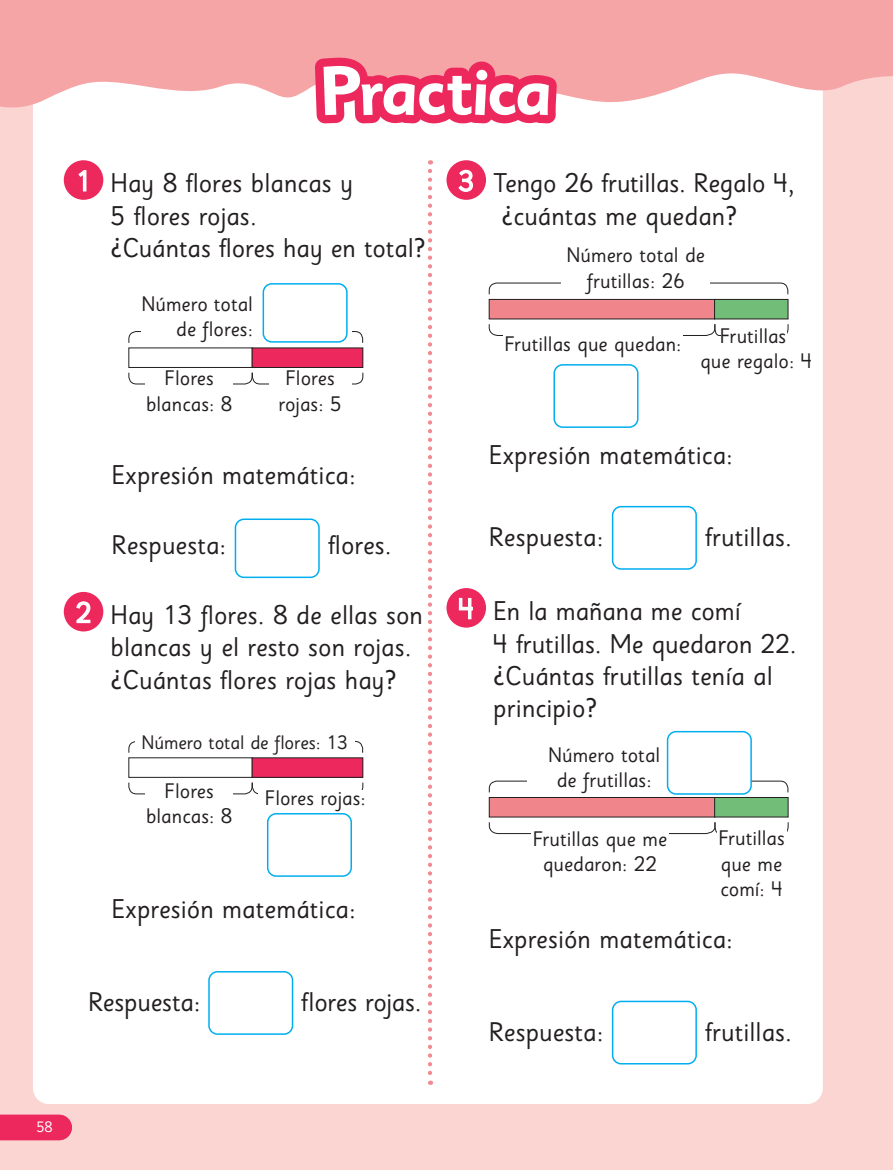
<style>
.page{position:relative;width:893px;height:1170px;background:#fff}
.page>*{position:absolute;margin:0;border:0;box-sizing:border-box;transform-origin:0 0}
.t1{font:27px/32.4px "Sassoon Sans Std";color:#231f20}
.t2{font:21px/25.2px "Sassoon Sans Std";color:#231f20;text-align:center}
.t3{font:19.5px "Sassoon Sans Std";letter-spacing:-.005em;color:#231f20}
.t4{font:15px "Sassoon Sans Std";color:#fff}
.s1{font-size:28.5px;color:#fff}
</style>
<div class="page">
<div style="left:0;top:0;width:893px;height:1169px;background:#fad5d2"></div>
<div style="left:33px;top:29px;width:790px;height:1074px;background:#fff;border-radius:16px"></div>
<svg style="left:0;top:0;width:893px;height:108px;fill:#f6a5a7"></svg>
<svg style="left:269px;top:25px;width:297px;height:99px"></svg>
<svg style="left:128px;top:331px;width:235px;height:12px"></svg>
<div style="left:227px;top:317px;width:125px;height:19px;background:#fff"></div>
<div style="left:64px;top:160px;width:39px;height:40px;background:#ec285d;border-radius:50%"></div>
<div style="left:446px;top:160px;width:40px;height:40px;background:#ec285d;border-radius:50%"></div>
<div style="left:446px;top:588px;width:40px;height:39px;background:#ec285d;border-radius:50%"></div>
<div style="left:64px;top:592px;width:39px;height:39px;background:#ec285d;border-radius:50%"></div>
<svg style="left:428px;top:171px;width:4px;height:913px"></svg>
<div style="left:128px;top:347px;width:125px;height:21px;border:1px solid #231f20"></div>
<div style="left:252px;top:348px;width:111px;height:19px;background:#ec285d"></div>
<div style="left:252px;top:347px;width:111px;height:21px;border:1px solid #231f20"></div>
<svg style="left:128px;top:372px;width:236px;height:13px"></svg>
<div style="left:269px;top:370px;width:83px;height:40px;background:#fff"></div>
<div style="left:141px;top:292px;width:112px;height:49px;background:#fff"></div>
<div style="left:252px;top:757px;width:111px;height:20px;background:#ec285d"></div>
<svg style="left:128px;top:741px;width:235px;height:12px"></svg>
<svg style="left:128px;top:782px;width:236px;height:12px"></svg>
<div style="left:135px;top:731px;width:220px;height:22px;background:#fff"></div>
<div style="left:258px;top:790px;width:112px;height:14px;background:#fff"></div>
<div style="left:235px;top:518px;width:85px;height:60px;border:2px solid #00aeef;border-radius:9px"></div>
<div style="left:612px;top:506px;width:85px;height:63px;border:2px solid #00aeef;border-radius:9px"></div>
<div style="left:612px;top:1000px;width:85px;height:64px;border:2px solid #00aeef;border-radius:9px"></div>
<div style="left:208px;top:970px;width:85px;height:64px;border:2px solid #00aeef;border-radius:9px"></div>
<div style="left:145px;top:370px;width:88px;height:40px;background:#fff"></div>
<div style="left:145px;top:783px;width:88px;height:40px;background:#fff"></div>
<div style="left:489px;top:299px;width:226px;height:20px;background:#f1858c"></div>
<div style="left:489px;top:299px;width:226px;height:20px;border:1px solid #231f20"></div>
<div style="left:714px;top:299px;width:74px;height:20px;background:#72bd77"></div>
<div style="left:714px;top:299px;width:74px;height:20px;border:1px solid #231f20"></div>
<svg style="left:488px;top:282px;width:301px;height:13px"></svg>
<svg style="left:488px;top:324px;width:301px;height:12px"></svg>
<div style="left:562px;top:241px;width:148px;height:53px;background:#fff"></div>
<div style="left:503px;top:324px;width:180px;height:40px;background:#fff"></div>
<div style="left:489px;top:797px;width:226px;height:20px;background:#f1858c"></div>
<div style="left:489px;top:797px;width:226px;height:20px;border:1px solid #231f20"></div>
<div style="left:715px;top:797px;width:73px;height:20px;background:#72bd77"></div>
<div style="left:714px;top:797px;width:74px;height:20px;border:1px solid #231f20"></div>
<svg style="left:489px;top:780px;width:300px;height:13px"></svg>
<svg style="left:489px;top:822px;width:300px;height:12px"></svg>
<div style="left:528px;top:743px;width:153px;height:47px;background:#fff"></div>
<div style="left:531px;top:830px;width:138px;height:40px;background:#fff"></div>
<div style="left:717px;top:825px;width:69px;height:76px;background:#fff"></div>
<div style="left:721px;top:327px;width:65px;height:20px;background:#fff"></div>
<div style="left:267px;top:813px;width:85px;height:63px;border:2px solid #00aeef;border-radius:9px"></div>
<div style="left:553px;top:364px;width:85px;height:64px;border:2px solid #00aeef;border-radius:9px"></div>
<div style="left:668px;top:731px;width:83px;height:63px;background:#fff;border-radius:9px"></div>
<div style="left:667px;top:730px;width:85px;height:64px;border:2px solid #00aeef;border-radius:9px"></div>
<div style="left:263px;top:284px;width:84px;height:58px;background:#fff;border-radius:9px"></div>
<div style="left:263px;top:283px;width:85px;height:59px;border:2px solid #00aeef;border-radius:9px"></div>
<svg style="left:0;top:1114px;width:72px;height:26px;background:#ec3263"></svg>
<p class="t1" style="left:111px;top:167px;width:317px;text-indent:-35px"><span class="s1">1</span> Hay 8 flores blancas y<br>5 flores rojas.<br>¿Cuántas flores hay en total?</p>
<p class="t1" style="left:458px;top:167px;width:338px;text-align:center"><span class="s1">3</span> Tengo 26 frutillas. Regalo 4, ¿cuántas me quedan?</p>
<p class="t2" style="left:566px;top:243px;width:140px">Número total de frutillas: 26</p>
<p class="t2" style="left:141px;top:291px;width:113px;text-align:right">Número total de flores:</p>
<p class="t2" style="left:146px;top:366px;width:88px">Flores blancas: 8</p>
<p class="t2" style="left:278px;top:366px;width:65px">Flores rojas: 5</p>
<p class="t1" style="left:112px;top:458px;width:246px">Expresión matemática:</p>
<p class="t1" style="left:112px;top:529px;width:116px">Respuesta:</p>
<p class="t1" style="left:328px;top:529px;width:65px">flores.</p>
<p class="t1" style="left:111px;top:599px;width:314px;text-indent:-35px"><span class="s1">2</span> Hay 13 flores. 8 de ellas son blancas y el resto son rojas. ¿Cuántas flores rojas hay?</p>
<p class="t3" style="left:141px;top:730px;width:208px">Número total de flores: 13</p>
<p class="t2" style="left:265px;top:785px;width:103px">Flores rojas:</p>
<p class="t2" style="left:146px;top:778px;width:88px">Flores blancas: 8</p>
<p class="t1" style="left:112px;top:893px;width:246px">Expresión matemática:</p>
<p class="t1" style="left:88px;top:986px;width:114px">Respuesta:</p>
<p class="t1" style="left:301px;top:986px;width:122px">flores rojas.</p>
<p class="t2" style="left:504px;top:332px;width:179px">Frutillas que quedan:</p>
<p class="t2" style="left:700px;top:324px;width:113px">Frutillas<br>que regalo: 4</p>
<p class="t1" style="left:489px;top:439px;width:246px">Expresión matemática:</p>
<p class="t1" style="left:489px;top:521px;width:116px">Respuesta:</p>
<p class="t1" style="left:705px;top:521px;width:88px">frutillas.</p>
<p class="t1" style="left:493px;top:595px;width:305px;text-indent:-35px"><span class="s1">4</span> En la mañana me comí<br>4 frutillas. Me quedaron 22. ¿Cuántas frutillas tenía al principio?</p>
<p class="t2" style="left:548px;top:742px;width:114px">Número total de frutillas:</p>
<p class="t2" style="left:533px;top:826px;width:136px">Frutillas que me quedaron: 22</p>
<p class="t2" style="left:718px;top:826px;width:68px;text-align:left">Frutillas que me comí: 4</p>
<p class="t1" style="left:489px;top:923px;width:246px">Expresión matemática:</p>
<p class="t1" style="left:489px;top:1015px;width:116px">Respuesta:</p>
<p class="t1" style="left:705px;top:1015px;width:88px">frutillas.</p>
<p class="t4" style="left:36px;top:1118px;width:18px">58</p>
</div>
